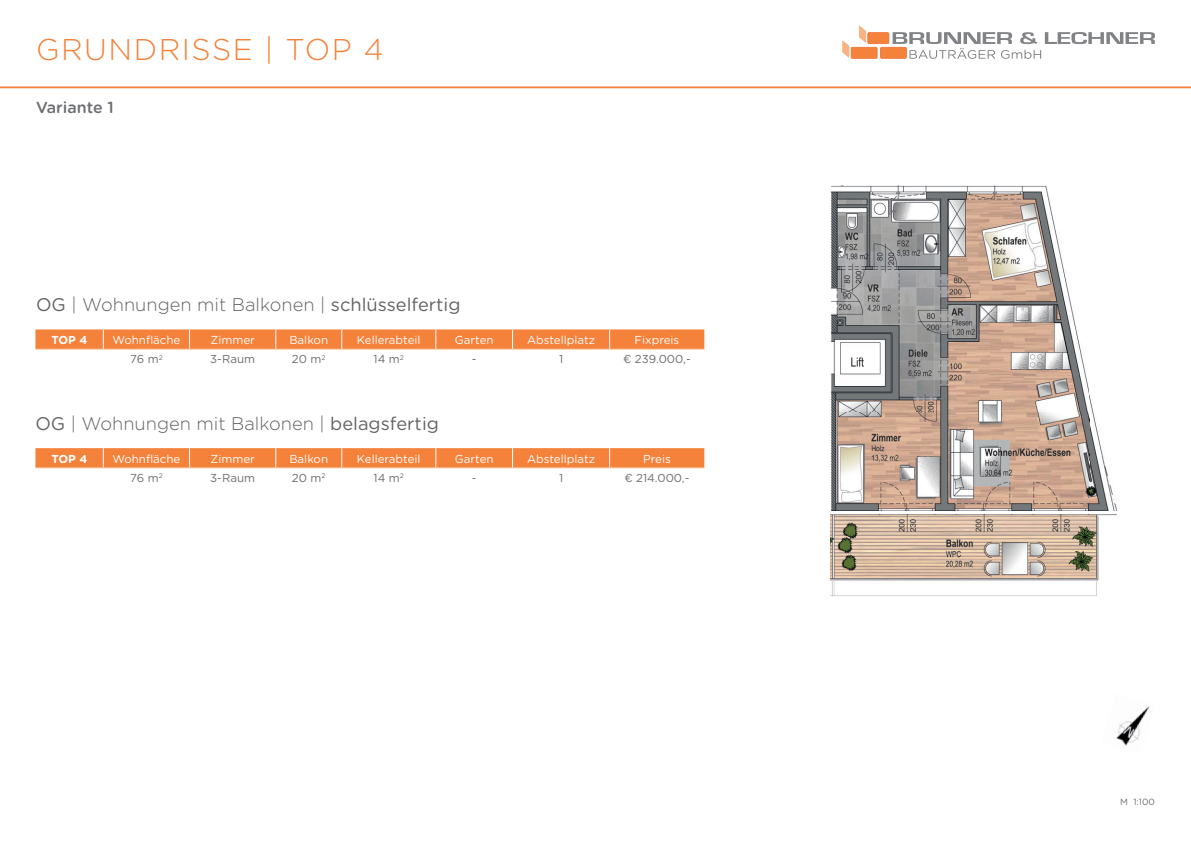
<style>
.page{position:relative;width:1191px;height:842px;background:#fff}
.page>*{position:absolute;margin:0;border:0;box-sizing:border-box;transform-origin:0 0}
.t1{font:300 30px "Gotham Rounded";letter-spacing:.05em;color:#f4823b}
.t2{font:300 18.3px "Gotham Rounded";color:#636366}
.t3{font:500 16px "Gotham Rounded";color:#6c6d70}
.t4{font:11.5px "Gotham Rounded";color:#fff}
.t5{font:11.5px "Gotham Rounded";color:#6c6d70}
.t6{font:700 11.5px "Gotham Rounded";letter-spacing:-.015em;color:#fff}
.t7{font:9px "Gotham Rounded";color:#6c6d70}
.s1{font-weight:400}
</style>
<div class="page">
<hr style="left:0;top:86px;width:1191px;height:2px;background:#f4823b">
<svg style="left:842px;top:26px;width:313px;height:33px"></svg>
<img style="left:1116px;top:706px;width:34px;height:40px">
<img style="left:830px;top:514px;width:287px;height:82px">
<img style="left:830px;top:185px;width:287px;height:325px">
<img style="left:842px;top:347px;width:34px;height:23px">
<hr style="left:35px;top:349px;width:68px;height:1px;background:#f9b281">
<hr style="left:103px;top:349px;width:86px;height:1px;background:#f9b281">
<hr style="left:189px;top:349px;width:87px;height:1px;background:#f9b281">
<hr style="left:276px;top:349px;width:66px;height:1px;background:#f9b281">
<hr style="left:342px;top:349px;width:94px;height:1px;background:#f9b281">
<hr style="left:436px;top:349px;width:76px;height:1px;background:#f9b281">
<hr style="left:512px;top:349px;width:97px;height:1px;background:#f9b281">
<hr style="left:609px;top:349px;width:95px;height:1px;background:#f9b281">
<svg style="left:35px;top:329px;width:669px;height:20px;background:#f48743"></svg>
<svg style="left:35px;top:448px;width:669px;height:20px;background:#f48641"></svg>
<h1 class="t1" style="left:36px;top:29px;width:349px">GRUNDRISSE | TOP 4</h1>
<h3 class="t3" style="left:36px;top:96px;width:79px">Variante 1</h3>
<h2 class="t2" style="left:36px;top:292px;width:426px"><span class="s1">OG</span> | Wohnungen mit Balkonen | <span class="s1">schlüsselfertig</span></h2>
<p class="t6" style="left:51px;top:331px;width:37px">TOP 4</p>
<p class="t4" style="left:112px;top:332px;width:70px">Wohnfläche</p>
<p class="t4" style="left:210px;top:332px;width:46px">Zimmer</p>
<p class="t4" style="left:289px;top:332px;width:40px">Balkon</p>
<p class="t4" style="left:357px;top:332px;width:65px">Kellerabteil</p>
<p class="t4" style="left:455px;top:332px;width:40px">Garten</p>
<p class="t4" style="left:527px;top:332px;width:70px">Abstellplatz</p>
<p class="t4" style="left:634px;top:332px;width:46px">Fixpreis</p>
<p class="t5" style="left:130px;top:351px;width:34px">76 m<sup>2</sup></p>
<p class="t5" style="left:210px;top:351px;width:46px">3-Raum</p>
<p class="t5" style="left:292px;top:351px;width:35px">20 m<sup>2</sup></p>
<p class="t5" style="left:374px;top:351px;width:32px">14 m<sup>2</sup></p>
<p class="t5" style="left:472px;top:351px;width:6px">-</p>
<p class="t5" style="left:559px;top:351px;width:6px">1</p>
<p class="t5" style="left:623px;top:351px;width:69px">€ 239.000,-</p>
<h2 class="t2" style="left:35px;top:411px;width:405px"><span class="s1">OG</span> | Wohnungen mit Balkonen | <span class="s1">belagsfertig</span></h2>
<p class="t6" style="left:51px;top:450px;width:37px">TOP 4</p>
<p class="t4" style="left:112px;top:451px;width:70px">Wohnfläche</p>
<p class="t4" style="left:210px;top:451px;width:46px">Zimmer</p>
<p class="t4" style="left:289px;top:451px;width:40px">Balkon</p>
<p class="t4" style="left:357px;top:451px;width:65px">Kellerabteil</p>
<p class="t4" style="left:455px;top:451px;width:40px">Garten</p>
<p class="t4" style="left:527px;top:451px;width:70px">Abstellplatz</p>
<p class="t4" style="left:643px;top:451px;width:29px">Preis</p>
<p class="t5" style="left:130px;top:470px;width:34px">76 m<sup>2</sup></p>
<p class="t5" style="left:210px;top:470px;width:46px">3-Raum</p>
<p class="t5" style="left:292px;top:470px;width:35px">20 m<sup>2</sup></p>
<p class="t5" style="left:374px;top:470px;width:32px">14 m<sup>2</sup></p>
<p class="t5" style="left:472px;top:470px;width:6px">-</p>
<p class="t5" style="left:559px;top:470px;width:6px">1</p>
<p class="t5" style="left:624px;top:470px;width:67px">€ 214.000,-</p>
<p class="t7" style="left:1120px;top:796px;width:36px">M 1:100</p>
</div>
